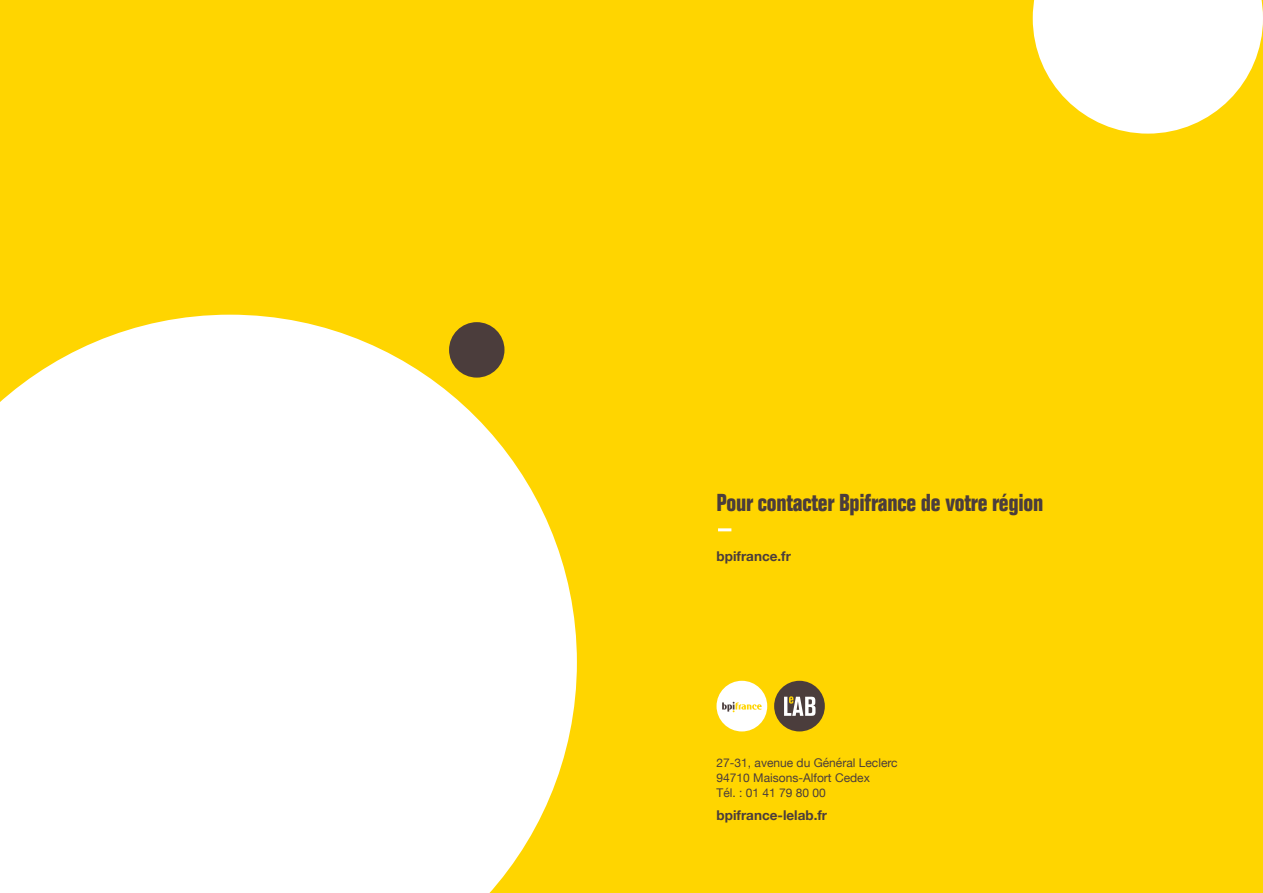
<style>
.page{position:relative;width:1263px;height:893px;background:#ffd500}
.page>*{position:absolute;margin:0;border:0;box-sizing:border-box;transform-origin:0 0}
.t1{font:700 condensed 24px "Folio";letter-spacing:-.01em;color:#4b3d3c}
.t2{font:700 13.5px "Helvetica Neue";color:#4b3d3c}
.t3{font:12px/15px "Helvetica Neue";color:#4b3d3c}
</style>
<div class="page">
<div style="left:774px;top:681px;width:51px;height:50px;background:#4b3d3c;border-radius:50%"></div>
<div style="left:716px;top:681px;width:51px;height:50px;background:#fff;border-radius:50%"></div>
<svg style="left:722px;top:702px;width:40px;height:10px"></svg>
<svg style="left:784px;top:696px;width:31px;height:20px"></svg>
<svg style="left:718px;top:528px;width:13px;height:3px"></svg>
<svg style="left:0;top:315px;width:577px;height:578px;background:#fdf9e2"></svg>
<svg style="left:1033px;top:0;width:230px;height:134px"></svg>
<h1 class="t1" style="left:716px;top:489px;width:328px">Pour contacter Bpifrance de votre région</h1>
<p class="t2" style="left:716px;top:545px;width:76px">bpifrance.fr</p>
<p class="t3" style="left:716px;top:756px;width:183px">27-31, avenue du Général Leclerc<br>94710 Maisons-Alfort Cedex<br>Tél. : 01 41 79 80 00</p>
<p class="t2" style="left:716px;top:804px;width:112px">bpifrance-lelab.fr</p>
</div>
